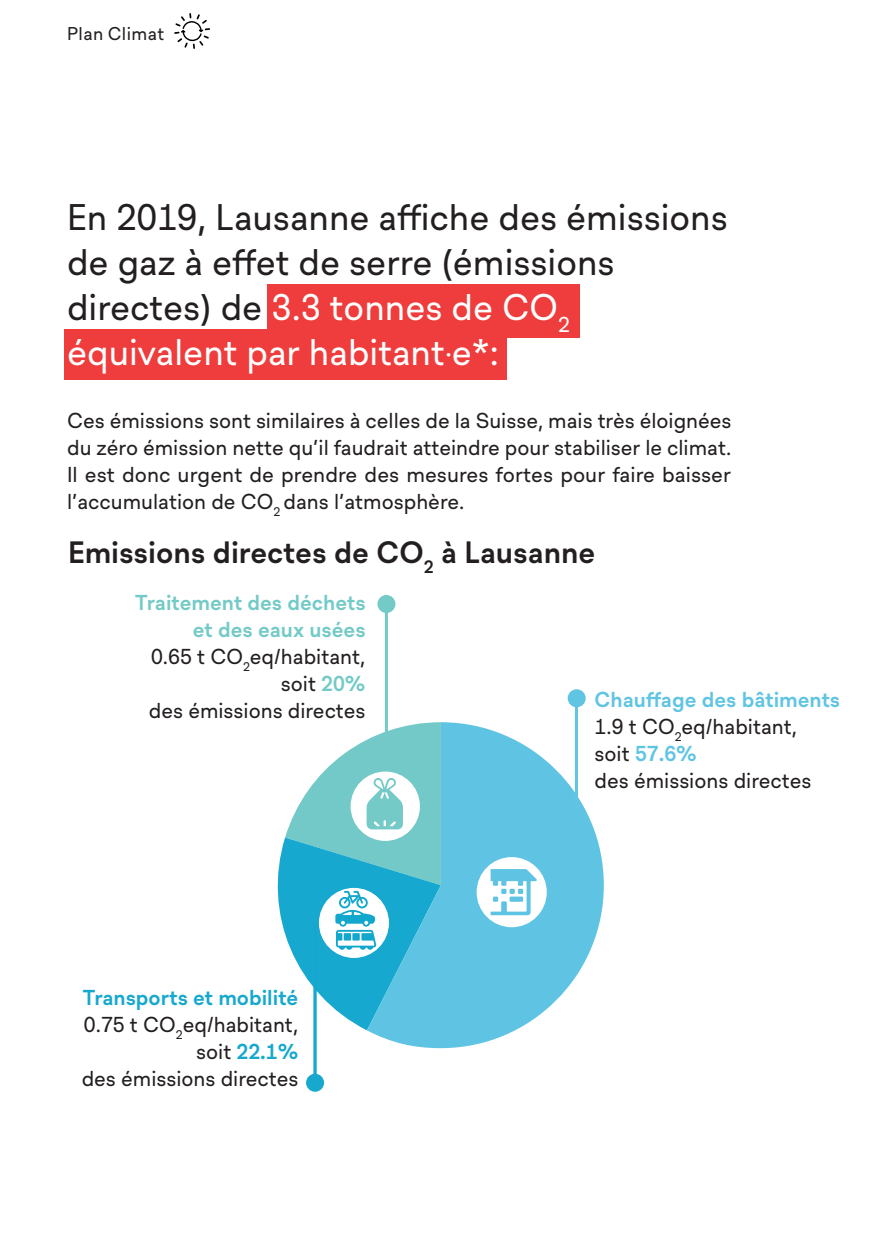
<style>
.page{position:relative;width:893px;height:1259px;background:#fff}
.page>*{position:absolute;margin:0;border:0;box-sizing:border-box;transform-origin:0 0}
.t1{font:36px/45px "Lausanne";color:#231f20}
.Renfoncement_4{font:700 30px "Lausanne";color:#231f20}
.t2{font:21px/27px "Lausanne";color:#231f20;text-align:justify}
.t3{font:700 21px "Lausanne";color:#73cac7}
.t4{font:700 21px "Lausanne";color:#60c4e3}
.t5{font:700 21px "Lausanne";color:#16a8cd}
.t6{font:18px "Lausanne";letter-spacing:.025em;color:#231f20}
.s1{color:#fff}
.s2{font-weight:700;color:#73cac7}
.s3{font-weight:400;color:#231f20}
</style>
<div class="page">
<div style="left:267px;top:284px;width:312px;height:54px;background:#ee3d3c"></div>
<div style="left:64px;top:329px;width:443px;height:51px;background:#ee3d3c"></div>
<svg style="left:174px;top:13px;width:36px;height:36px"></svg>
<svg style="left:367px;top:722px;width:237px;height:326px;fill:#5fc4e3"></svg>
<hr style="left:385px;top:600px;width:3px;height:169px;background:#73cac7">
<hr style="left:575px;top:696px;width:3px;height:198px;background:#60c4e3">
<svg style="left:313px;top:1030px;width:4px;height:43px"></svg>
<div style="left:568px;top:689px;width:18px;height:18px;background:#60c4e3;border-radius:50%"></div>
<div style="left:377px;top:595px;width:18px;height:18px;background:#73cac7;border-radius:50%"></div>
<div style="left:306px;top:1073px;width:18px;height:18px;background:#16a8cd;border-radius:50%"></div>
<svg style="left:277px;top:722px;width:164px;height:308px"></svg>
<div style="left:477px;top:857px;width:70px;height:70px;background:#fff;border-radius:50%"></div>
<svg style="left:491px;top:869px;width:46px;height:46px"></svg>
<p class="t6" style="left:67px;top:21px;width:99px">Plan Climat</p>
<p class="t1" style="left:67px;top:197px;width:662px">En 2019, Lausanne affiche des émissions de gaz à effet de serre (émissions directes) de <span class="s1">3.3 tonnes de CO</span><sub>2 </sub><span class="s1">équivalent par habitant.e*:</span></p>
<p class="t2" style="left:67px;top:408px;width:666px">Ces émissions sont similaires à celles de la Suisse, mais très éloignées du zéro émission nette qu’il faudrait atteindre pour stabiliser le climat.<br>Il est donc urgent de prendre des mesures fortes pour faire baisser l’accumulation de CO<sub>2</sub> dans l’atmosphère.</p>
<p class="Renfoncement_4" style="left:68px;top:531px;width:529px">Emissions directes de CO<sub>2</sub> à Lausanne</p>
<p class="t3" style="left:135px;top:587px;width:232px">Traitement des déchets</p>
<p class="t3" style="left:193px;top:614px;width:174px">et des eaux usées</p>
<p class="t2" style="left:151px;top:643px;width:216px">0.65 t CO<sub>2</sub>eq/habitant,</p>
<p class="t2" style="left:281px;top:670px;width:86px">soit <span class="s2">20%</span></p>
<p class="t2" style="left:149px;top:697px;width:218px">des émissions directes</p>
<p class="t5" style="left:83px;top:982px;width:217px">Transports et mobilité</p>
<p class="t2" style="left:84px;top:1012px;width:216px">0.75 t CO<sub>2</sub>eq/habitant,</p>
<p class="t5" style="left:196px;top:1036px;width:104px"><span class="s3">soit</span> 22.1%</p>
<p class="t2" style="left:82px;top:1066px;width:218px">des émissions directes</p>
<p class="t4" style="left:595px;top:684px;width:247px">Chauffage des bâtiments</p>
<p class="t2" style="left:595px;top:714px;width:204px">1.9 t CO<sub>2</sub>eq/habitant,</p>
<p class="t4" style="left:595px;top:738px;width:104px"><span class="s3">soit</span> 57.6%</p>
<p class="t2" style="left:595px;top:768px;width:218px">des émissions directes</p>
</div>
